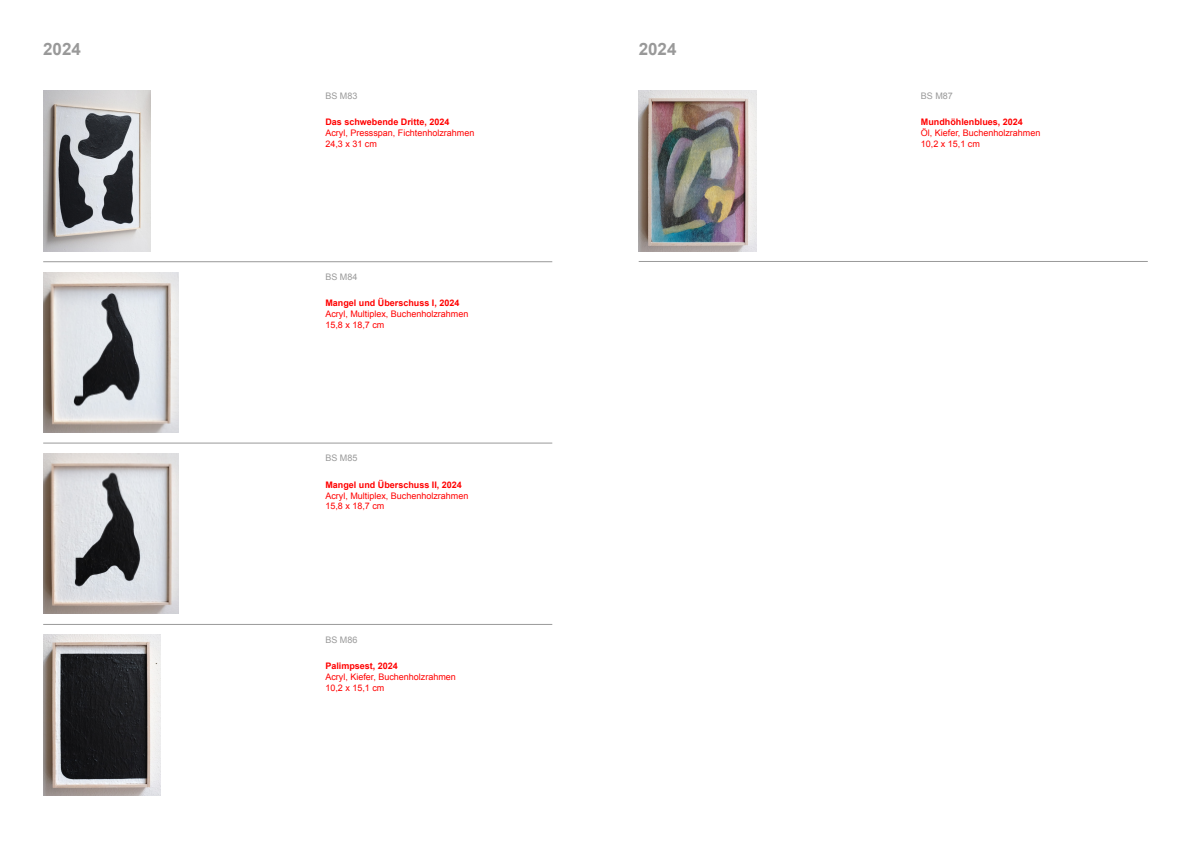
<style>
.page{position:relative;width:1191px;height:842px;background:#fff}
.page>*{position:absolute;margin:0;border:0;box-sizing:border-box;transform-origin:0 0}
.t1{font:700 17px "Arial";color:#999}
.t2{font:9px "Arial";color:#f00}
.t3{font:700 9px "Arial";color:#f00}
.t4{font:9px "Arial";color:#999}
</style>
<div class="page">
<img style="left:43px;top:91px;width:107px;height:160px">
<img style="left:43px;top:635px;width:118px;height:160px">
<img style="left:43px;top:272px;width:136px;height:160px">
<img style="left:43px;top:453px;width:136px;height:161px">
<img style="left:638px;top:91px;width:118px;height:160px">
<hr style="left:43px;top:262px;width:509px;height:1px;background:#999">
<hr style="left:43px;top:624px;width:509px;height:1px;background:#999">
<hr style="left:43px;top:443px;width:509px;height:1px;background:#999">
<hr style="left:638px;top:261px;width:509px;height:1px;background:#999">
<p class="t1" style="left:43px;top:38px;width:39px">2024</p>
<p class="t4" style="left:325px;top:90px;width:34px">BS M83</p>
<p class="t3" style="left:325px;top:116px;width:126px">Das schwebende Dritte, 2024</p>
<p class="t2" style="left:325px;top:127px;width:151px">Acryl, Pressspan, Fichtenholzrahmen</p>
<p class="t2" style="left:325px;top:138px;width:53px">24,3 x 31 cm</p>
<p class="t4" style="left:325px;top:271px;width:34px">BS M84</p>
<p class="t3" style="left:325px;top:297px;width:136px">Mangel und Überschuss I, 2024</p>
<p class="t2" style="left:325px;top:308px;width:145px">Acryl, Multiplex, Buchenholzrahmen</p>
<p class="t2" style="left:325px;top:319px;width:61px">15,8 x 18,7 cm</p>
<p class="t4" style="left:325px;top:452px;width:34px">BS M85</p>
<p class="t3" style="left:325px;top:479px;width:138px">Mangel und Überschuss II, 2024</p>
<p class="t2" style="left:325px;top:490px;width:145px">Acryl, Multiplex, Buchenholzrahmen</p>
<p class="t2" style="left:325px;top:500px;width:61px">15,8 x 18,7 cm</p>
<p class="t4" style="left:325px;top:634px;width:34px">BS M86</p>
<p class="t3" style="left:325px;top:660px;width:74px">Palimpsest, 2024</p>
<p class="t2" style="left:325px;top:671px;width:132px">Acryl, Kiefer, Buchenholzrahmen</p>
<p class="t2" style="left:325px;top:682px;width:61px">10,2 x 15,1 cm</p>
<p class="t1" style="left:638px;top:38px;width:39px">2024</p>
<p class="t4" style="left:921px;top:90px;width:34px">BS M87</p>
<p class="t3" style="left:921px;top:116px;width:104px">Mundhöhlenblues, 2024</p>
<p class="t2" style="left:921px;top:127px;width:121px">Öl, Kiefer, Buchenholzrahmen</p>
<p class="t2" style="left:921px;top:138px;width:61px">10,2 x 15,1 cm</p>
</div>
